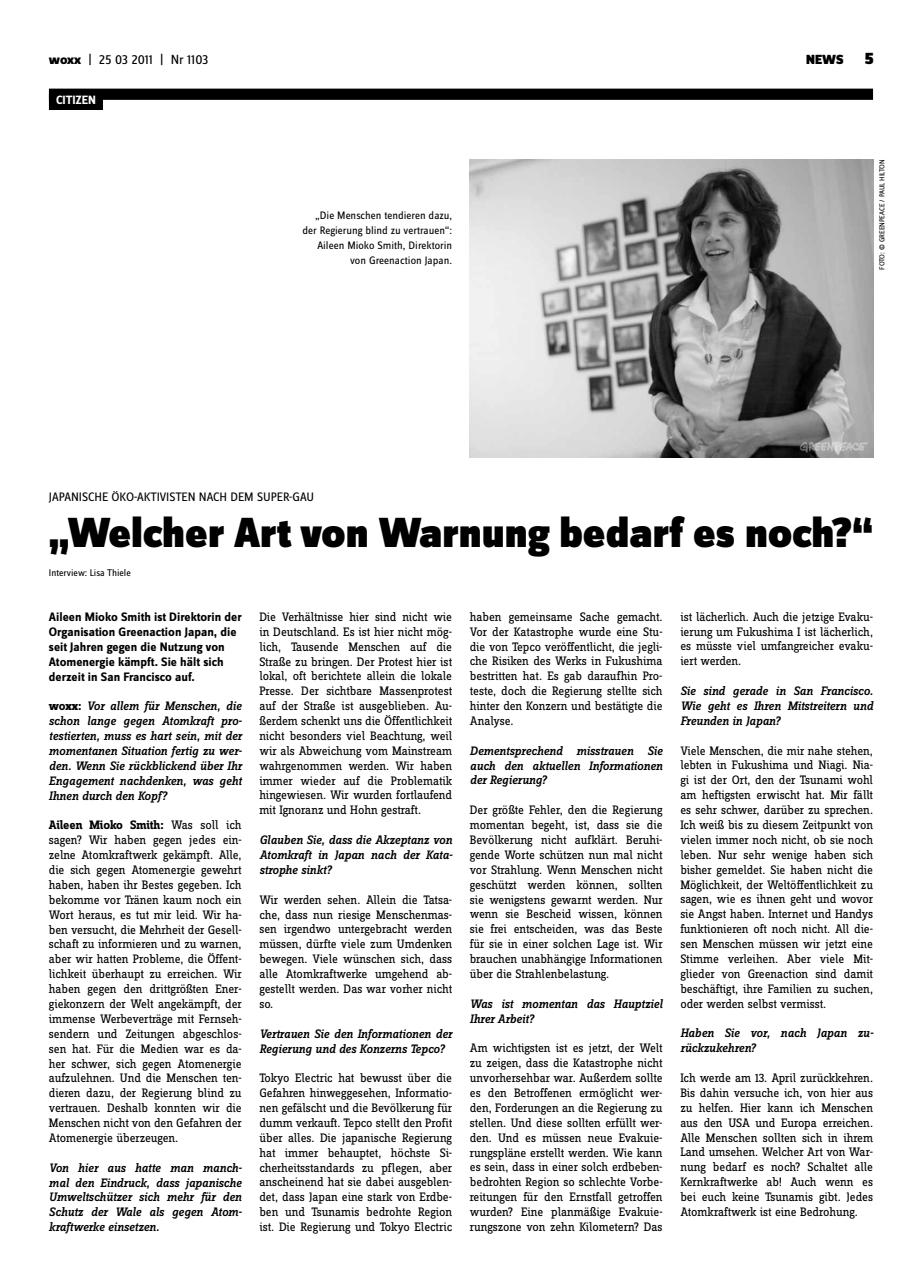
<style>
.page{position:relative;width:922px;height:1276px;background:#fff}
.page>*{position:absolute;margin:0;border:0;box-sizing:border-box;transform-origin:0 0}
.t1{font:900 43.75px "Zine Sans Dis";color:#000}
.t2{font:13.75px "Zine Sans Dis";color:#000}
.t3{font:900 13.75px "Zine Sans Dis";color:#000}
.t4{font:12.75px/14.9px "Zine Slab Dis";letter-spacing:-.01em;color:#000;text-align:justify}
.t5{font:italic 500 12.75px/14.9px "Zine Slab Dis";letter-spacing:-.005em;color:#000;text-align:justify}
.t6{font:700 12.75px/14.9px "Zine Sans Dis";color:#000}
.t7{font:12.75px "Zine Sans Dis";color:#000}
.t8{font:700 12.5px "Zine Sans Dis";letter-spacing:-.01em;color:#fff}
.t9{font:11.25px/14.9px "Zine Sans Dis";color:#000;text-align:right}
.t10{font:10px "Zine Sans Dis";color:#000}
.t11{font:7.5px "Zine Sans Dis";letter-spacing:-.015em;color:#000}
.s1{font-weight:800}
.s2{font-size:17.5px}
.s3{font-weight:700;font-style:normal}
.s4{font-weight:700}
</style>
<div class="page">
<div style="left:49px;top:89px;width:823px;height:11px;background:#000"></div>
<div style="left:49px;top:94px;width:54px;height:16px;background:#000"></div>
<img style="left:469px;top:159px;width:403px;height:298px">
<p class="t2" style="left:49px;top:53px;width:161px"><span class="s1">woxx</span> | 25 03 2011 | Nr 1103</p>
<p class="t3" style="left:806px;top:53px;width:69px">NEWS <span class="s2">5</span></p>
<p class="t8" style="left:56px;top:93px;width:41px">CITIZEN</p>
<p class="t9" style="left:302px;top:208px;width:151px">„Die Menschen tendieren dazu, der Regierung blind zu vertrauen“:<br>Aileen Mioko Smith, Direktorin von Greenaction Japan.</p>
<p class="t11" style="left:877px;top:270px;width:111px;rotate:-90deg">Foto: © Greenpeace / Paul Hilton</p>
<p class="t7" style="left:49px;top:490px;width:267px">JAPANISCHE ÖKO-AKTIVISTEN NACH DEM SUPER-GAU</p>
<h1 class="t1" style="left:49px;top:509px;width:825px">„Welcher Art von Warnung bedarf es noch?“</h1>
<p class="t10" style="left:49px;top:568px;width:83px">Interview: Lisa Thiele</p>
<p class="t6" style="left:49px;top:610px;width:194px">Aileen Mioko Smith ist Direktorin der Organisation Greenaction Japan, die seit Jahren gegen die Nutzung von Atomenergie kämpft. Sie hält sich derzeit in San Francisco auf.</p>
<p class="t5" style="left:49px;top:699px;width:194px"><span class="s3">woxx:</span> Vor allem für Menschen, die schon lange gegen Atomkraft pro&shy;testierten, muss es hart sein, mit der momentanen Situation fertig zu wer&shy;den. Wenn Sie rückblickend über Ihr Engagement nachdenken, was geht Ihnen durch den Kopf?</p>
<p class="t4" style="left:49px;top:818px;width:194px"><span class="s4">Aileen Mioko Smith:</span> Was soll ich sagen? Wir haben gegen jedes ein&shy;zelne Atomkraftwerk gekämpft. Alle, die sich gegen Atomenergie gewehrt haben, haben ihr Bestes gegeben. Ich bekomme vor Tränen kaum noch ein Wort heraus, es tut mir leid. Wir ha&shy;ben versucht, die Mehrheit der Gesell&shy;schaft zu informieren und zu warnen, aber wir hatten Probleme, die Öffent&shy;lichkeit überhaupt zu erreichen. Wir haben gegen den drittgrößten Ener&shy;giekonzern der Welt angekämpft, der immense Werbeverträge mit Fernseh&shy;sendern und Zeitungen abgeschlos&shy;sen hat. Für die Medien war es da&shy;her schwer, sich gegen Atomenergie aufzulehnen. Und die Menschen ten&shy;dieren dazu, der Regierung blind zu vertrauen. Deshalb konnten wir die Menschen nicht von den Gefahren der Atomenergie überzeugen.</p>
<p class="t5" style="left:49px;top:1160px;width:194px">Von hier aus hatte man manch&shy;mal den Eindruck, dass japanische Umweltschützer sich mehr für den Schutz der Wale als gegen Atom&shy;kraftwerke einsetzen.</p>
<p class="t4" style="left:259px;top:610px;width:194px">Die Verhältnisse hier sind nicht wie in Deutschland. Es ist hier nicht mög&shy;lich, Tausende Menschen auf die Straße zu bringen. Der Protest hier ist lokal, oft berichtete allein die lokale Presse. Der sichtbare Massenprotest auf der Straße ist ausgeblieben. Au&shy;ßerdem schenkt uns die Öffentlichkeit nicht besonders viel Beachtung, weil wir als Abweichung vom Mainstream wahrgenommen werden. Wir haben immer wieder auf die Problematik hingewiesen. Wir wurden fortlaufend mit Ignoranz und Hohn gestraft.</p>
<p class="t5" style="left:259px;top:832px;width:194px">Glauben Sie, dass die Akzeptanz von Atomkraft in Japan nach der Kata&shy;strophe sinkt?</p>
<p class="t4" style="left:259px;top:893px;width:194px">Wir werden sehen. Allein die Tatsa&shy;che, dass nun riesige Menschenmas&shy;sen irgendwo untergebracht werden müssen, dürfte viele zum Umdenken bewegen. Viele wünschen sich, dass alle Atomkraftwerke umgehend ab&shy;gestellt werden. Das war vorher nicht so.</p>
<p class="t5" style="left:259px;top:1026px;width:194px">Vertrauen Sie den Informationen der<br>Regierung und des Konzerns Tepco?</p>
<p class="t4" style="left:259px;top:1071px;width:194px">Tokyo Electric hat bewusst über die Gefahren hinweggesehen, Informatio&shy;nen gefälscht und die Bevölkerung für dumm verkauft. Tepco stellt den Profit über alles. Die japanische Regierung hat immer behauptet, höchste Si&shy;cherheitsstandards zu pflegen, aber anscheinend hat sie dabei ausgeblen&shy;det, dass Japan eine stark von Erdbe&shy;ben und Tsunamis bedrohte Region ist. Die Regierung und Tokyo Electric</p>
<p class="t4" style="left:469px;top:610px;width:194px">haben gemeinsame Sache gemacht.<br>Vor der Katastrophe wurde eine Stu&shy;die von Tepco veröffentlicht, die jegli&shy;che Risiken des Werks in Fukushima bestritten hat. Es gab daraufhin Pro&shy;teste, doch die Regierung stellte sich hinter den Konzern und bestätigte die Analyse.</p>
<p class="t5" style="left:469px;top:743px;width:194px">Dementsprechend misstrauen Sie auch den aktuellen Informationen der Regierung?</p>
<p class="t4" style="left:469px;top:803px;width:194px">Der größte Fehler, den die Regierung momentan begeht, ist, dass sie die Bevölkerung nicht aufklärt. Beruhi&shy;gende Worte schützen nun mal nicht vor Strahlung. Wenn Menschen nicht geschützt werden können, sollten sie wenigstens gewarnt werden. Nur wenn sie Bescheid wissen, können sie frei entscheiden, was das Beste für sie in einer solchen Lage ist. Wir brauchen unabhängige Informationen über die Strahlenbelastung.</p>
<p class="t5" style="left:469px;top:996px;width:194px">Was ist momentan das Hauptziel<br>Ihrer Arbeit?</p>
<p class="t4" style="left:469px;top:1041px;width:194px">Am wichtigsten ist es jetzt, der Welt zu zeigen, dass die Katastrophe nicht unvorhersehbar war. Außerdem sollte es den Betroffenen ermöglicht wer&shy;den, Forderungen an die Regierung zu stellen. Und diese sollten erfüllt wer&shy;den. Und es müssen neue Evakuie&shy;rungspläne erstellt werden. Wie kann es sein, dass in einer solch erdbeben&shy;bedrohten Region so schlechte Vorbe&shy;reitungen für den Ernstfall getroffen wurden? Eine planmäßige Evakuie&shy;rungszone von zehn Kilometern? Das</p>
<p class="t4" style="left:680px;top:610px;width:194px">ist lächerlich. Auch die jetzige Evaku&shy;ierung um Fukushima I ist lächerlich, es müsste viel umfangreicher evaku&shy;iert werden.</p>
<p class="t5" style="left:680px;top:683px;width:194px">Sie sind gerade in San Francisco.<br>Wie geht es Ihren Mitstreitern und Freunden in Japan?</p>
<p class="t4" style="left:680px;top:743px;width:194px">Viele Menschen, die mir nahe stehen, lebten in Fukushima und Niagi. Nia&shy;gi ist der Ort, den der Tsunami wohl am heftigsten erwischt hat. Mir fällt es sehr schwer, darüber zu sprechen.<br>Ich weiß bis zu diesem Zeitpunkt von vielen immer noch nicht, ob sie noch leben. Nur sehr wenige haben sich bisher gemeldet. Sie haben nicht die Möglichkeit, der Weltöffentlichkeit zu sagen, wie es ihnen geht und wovor sie Angst haben. Internet und Handys funktionieren oft noch nicht. All die&shy;sen Menschen müssen wir jetzt eine Stimme verleihen. Aber viele Mit&shy;glieder von Greenaction sind damit beschäftigt, ihre Familien zu suchen, oder werden selbst vermisst.</p>
<p class="t5" style="left:680px;top:1026px;width:194px">Haben Sie vor, nach Japan zu&shy;rückzukehren?</p>
<p class="t4" style="left:680px;top:1071px;width:194px">Ich werde am 13. April zurückkehren.<br>Bis dahin versuche ich, von hier aus zu helfen. Hier kann ich Menschen aus den USA und Europa erreichen.<br>Alle Menschen sollten sich in ihrem Land umsehen. Welcher Art von War&shy;nung bedarf es noch? Schaltet alle Kernkraftwerke ab! Auch wenn es bei euch keine Tsunamis gibt. Jedes Atomkraftwerk ist eine Bedrohung.</p>
</div>
